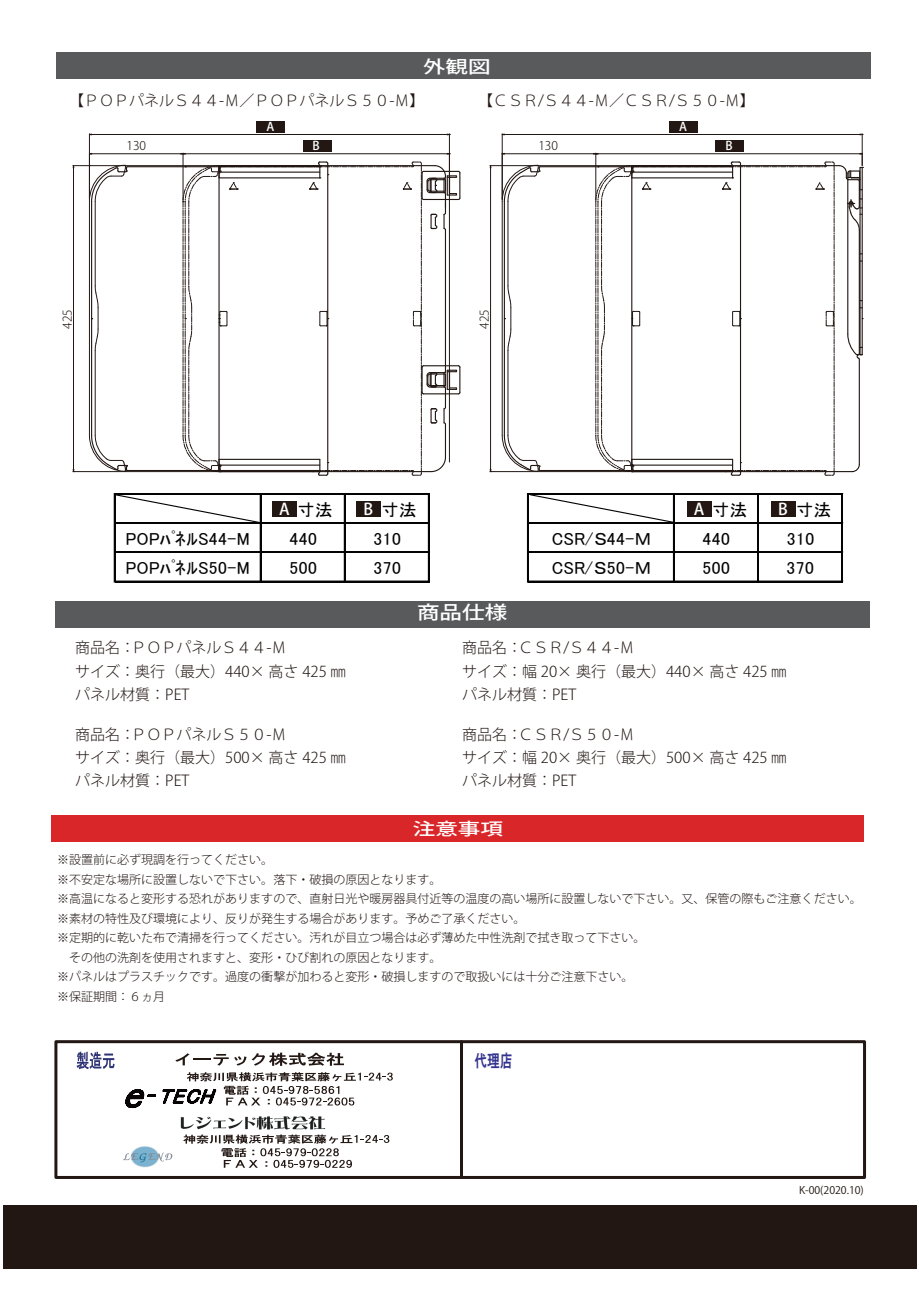
<style>
.page{position:relative;width:919px;height:1289px;background:#fff}
.page>*{position:absolute;margin:0;border:0;box-sizing:border-box;transform-origin:0 0}
.t1{font:500 18.3px "Koz Go Pr 6 N";color:#fff;scale:1.23 1}
.t2{font:17.55px "MS P Gothic";letter-spacing:.025em;color:#030303}
.t3{font:17.4px "HGS Gothic E";color:#333390;scale:.73 1}
.t4{font:500 17.25px "Koz Go Pr 6 N";color:#fff;scale:1.3 1}
.t5{font:500 16.95px "Koz Go Pr 6 N";color:#fff;scale:1.33 1}
.t6{font:500 16.05px "Koz Go Pr 6 N";color:#fff}
.t7{font:300 15px/23.2px "Koz Go Pr 6 N";color:#221713}
.t8{font:300 12px/19.5px "Koz Go Pr 6 N";color:#211512}
.t9{font:300 12px "Koz Go Pr 6 N";color:#221713}
.t10{font:500 12px "Koz Go Pr 6 N";color:#fff}
.t11{font:10.5px "Koz Go Pr 6 N";color:#221713}
.s1{font-family:"Koz Go Pr 6 N";font-weight:500;font-size:16.05px;color:#fff}
</style>
<div class="page">
<div style="left:460px;top:1040px;width:406px;height:138px;background:#fff;border:3px solid #221713"></div>
<div style="left:54px;top:1040px;width:409px;height:138px;background:#fff;border:3px solid #221713"></div>
<svg style="left:77px;top:1051px;width:37px;height:18px"></svg>
<img style="left:123px;top:1146px;width:50px;height:22px">
<svg style="left:175px;top:1052px;width:169px;height:13px"></svg>
<img style="left:180px;top:1116px;width:146px;height:14px">
<svg style="left:183px;top:1134px;width:206px;height:33px"></svg>
<svg style="left:125px;top:1072px;width:268px;height:35px"></svg>
<div style="left:56px;top:53px;width:814px;height:26px;background:#595a5b"></div>
<div style="left:55px;top:601px;width:814px;height:27px;background:#595a5b"></div>
<div style="left:3px;top:1205px;width:913px;height:63px;background:#221713"></div>
<div style="left:52px;top:815px;width:812px;height:26px;background:#d92628"></div>
<hr style="left:115px;top:493px;width:314px;height:2px;background:#030303">
<hr style="left:115px;top:522px;width:314px;height:2px;background:#030303">
<hr style="left:115px;top:551px;width:314px;height:1px;background:#030303">
<hr style="left:115px;top:552px;width:314px;height:1px;background:#030303">
<hr style="left:115px;top:581px;width:314px;height:1px;background:#030303">
<hr style="left:114px;top:493px;width:1px;height:89px;background:#030303">
<hr style="left:260px;top:495px;width:1px;height:87px;background:#030303">
<hr style="left:344px;top:495px;width:1px;height:87px;background:#030303">
<hr style="left:428px;top:495px;width:1px;height:87px;background:#030303">
<hr style="left:527px;top:493px;width:1px;height:89px;background:#030303">
<hr style="left:673px;top:495px;width:1px;height:87px;background:#030303">
<hr style="left:757px;top:495px;width:1px;height:87px;background:#030303">
<hr style="left:841px;top:495px;width:1px;height:87px;background:#030303">
<hr style="left:528px;top:493px;width:314px;height:2px;background:#030303">
<hr style="left:528px;top:522px;width:314px;height:2px;background:#030303">
<hr style="left:528px;top:551px;width:314px;height:1px;background:#030303">
<hr style="left:528px;top:552px;width:314px;height:1px;background:#030303">
<hr style="left:528px;top:581px;width:314px;height:1px;background:#030303">
<svg style="left:115px;top:495px;width:147px;height:27px"></svg>
<svg style="left:530px;top:495px;width:145px;height:27px"></svg>
<hr style="left:91px;top:202px;width:1px;height:233px;background:#221713">
<hr style="left:127px;top:166px;width:192px;height:1px;background:#221713">
<hr style="left:127px;top:470px;width:192px;height:1px;background:#221713">
<hr style="left:95px;top:350px;width:1px;height:85px;background:#221713">
<hr style="left:89px;top:201px;width:1px;height:234px;background:#221713">
<hr style="left:95px;top:201px;width:1px;height:85px;background:#221713">
<svg style="left:89px;top:434px;width:39px;height:37px"></svg>
<svg style="left:92px;top:285px;width:7px;height:66px"></svg>
<svg style="left:89px;top:166px;width:39px;height:37px"></svg>
<hr style="left:504px;top:202px;width:1px;height:233px;background:#221713">
<hr style="left:540px;top:166px;width:192px;height:1px;background:#221713">
<hr style="left:540px;top:470px;width:192px;height:1px;background:#221713">
<hr style="left:507px;top:350px;width:1px;height:85px;background:#221713">
<hr style="left:502px;top:201px;width:1px;height:234px;background:#221713">
<hr style="left:507px;top:201px;width:1px;height:85px;background:#221713">
<svg style="left:502px;top:434px;width:39px;height:37px"></svg>
<svg style="left:504px;top:285px;width:7px;height:66px"></svg>
<svg style="left:502px;top:166px;width:39px;height:37px"></svg>
<hr style="left:502px;top:134px;width:1px;height:65px;background:#221713">
<hr style="left:861px;top:134px;width:1px;height:32px;background:#221713">
<hr style="left:504px;top:134px;width:355px;height:1px;background:#221713">
<hr style="left:73px;top:165px;width:146px;height:1px;background:#221713">
<hr style="left:73px;top:471px;width:146px;height:1px;background:#221713">
<hr style="left:73px;top:168px;width:1px;height:301px;background:#221713">
<hr style="left:490px;top:165px;width:140px;height:1px;background:#221713">
<hr style="left:490px;top:471px;width:140px;height:1px;background:#221713">
<hr style="left:490px;top:168px;width:1px;height:301px;background:#221713">
<hr style="left:89px;top:134px;width:1px;height:65px;background:#221713">
<hr style="left:449px;top:134px;width:1px;height:41px;background:#221713">
<hr style="left:92px;top:134px;width:355px;height:1px;background:#221713">
<hr style="left:183px;top:153px;width:1px;height:47px;background:#221713">
<hr style="left:185px;top:153px;width:262px;height:1px;background:#221713">
<hr style="left:92px;top:153px;width:89px;height:1px;background:#221713">
<hr style="left:504px;top:153px;width:89px;height:1px;background:#221713">
<svg style="left:183px;top:161px;width:278px;height:315px"></svg>
<svg style="left:593px;top:153px;width:270px;height:323px"></svg>
<div style="left:256px;top:121px;width:28px;height:12px;background:#221713"></div>
<div style="left:303px;top:140px;width:28px;height:11px;background:#221713"></div>
<div style="left:669px;top:121px;width:28px;height:12px;background:#221713"></div>
<div style="left:715px;top:140px;width:28px;height:11px;background:#221713"></div>
<div style="left:272px;top:501px;width:24px;height:16px;background:#221713"></div>
<div style="left:356px;top:501px;width:25px;height:16px;background:#221713"></div>
<div style="left:686px;top:501px;width:25px;height:16px;background:#221713"></div>
<div style="left:771px;top:501px;width:24px;height:16px;background:#221713"></div>
<h3 class="t4" style="left:423px;top:57px;width:53px">外観図</h3>
<p class="t7" style="left:69px;top:89px;width:357px">【ＰＯＰパネルＳ４４-Ｍ／ＰＯＰパネルＳ５０-Ｍ】</p>
<p class="t7" style="left:478px;top:89px;width:278px">【ＣＳＲ/Ｓ４４-Ｍ／ＣＳＲ/Ｓ５０-Ｍ】</p>
<p class="t10" style="left:266px;top:120px;width:9px">A</p>
<p class="t10" style="left:679px;top:120px;width:9px">A</p>
<p class="t9" style="left:126px;top:139px;width:21px">130</p>
<p class="t10" style="left:312px;top:139px;width:9px">B</p>
<p class="t9" style="left:538px;top:139px;width:21px">130</p>
<p class="t10" style="left:725px;top:139px;width:9px">B</p>
<p class="t9" style="left:61px;top:329px;width:21px;rotate:-90deg">425</p>
<p class="t9" style="left:477px;top:329px;width:21px;rotate:-90deg">425</p>
<h2 class="t2" style="left:279px;top:500px;width:55px"><span class="s1">A</span> 寸法</h2>
<h2 class="t2" style="left:381px;top:500px;width:37px">寸法</h2>
<h2 class="t2" style="left:693px;top:500px;width:55px"><span class="s1">A</span> 寸法</h2>
<h2 class="t2" style="left:796px;top:500px;width:37px">寸法</h2>
<h3 class="t6" style="left:363px;top:500px;width:11px">B</h3>
<h3 class="t6" style="left:778px;top:500px;width:11px">B</h3>
<h2 class="t2" style="left:126px;top:530px;width:125px">POPﾊﾟﾈﾙS44-M</h2>
<h2 class="t2" style="left:289px;top:530px;width:29px">440</h2>
<h2 class="t2" style="left:373px;top:530px;width:29px">310</h2>
<h2 class="t2" style="left:552px;top:530px;width:101px">CSR/Ｓ44-Ｍ</h2>
<h2 class="t2" style="left:702px;top:530px;width:29px">440</h2>
<h2 class="t2" style="left:786px;top:530px;width:29px">310</h2>
<h2 class="t2" style="left:126px;top:559px;width:125px">POPﾊﾟﾈﾙS50-M</h2>
<h2 class="t2" style="left:289px;top:559px;width:29px">500</h2>
<h2 class="t2" style="left:373px;top:559px;width:29px">370</h2>
<h2 class="t2" style="left:552px;top:559px;width:101px">CSR/Ｓ50-Ｍ</h2>
<h2 class="t2" style="left:702px;top:559px;width:29px">500</h2>
<h2 class="t2" style="left:786px;top:559px;width:29px">370</h2>
<h1 class="t1" style="left:417px;top:602px;width:75px">商品仕様</h1>
<p class="t7" style="left:75px;top:636px;width:272px">商品名：ＰＯＰパネルＳ４４-Ｍ<br>サイズ：奥行（最大）440× 高さ 425 ㎜パネル材質：PET</p>
<p class="t7" style="left:462px;top:636px;width:326px">商品名：ＣＳＲ/Ｓ４４-Ｍ<br>サイズ：幅 20× 奥行（最大）440× 高さ 425 ㎜パネル材質：PET</p>
<p class="t7" style="left:75px;top:723px;width:272px">商品名：ＰＯＰパネルＳ５０-Ｍ<br>サイズ：奥行（最大）500× 高さ 425 ㎜パネル材質：PET</p>
<p class="t7" style="left:462px;top:723px;width:326px">商品名：ＣＳＲ/Ｓ５０-Ｍ<br>サイズ：幅 20× 奥行（最大）500× 高さ 425 ㎜パネル材質：PET</p>
<h3 class="t5" style="left:413px;top:819px;width:69px">注意事項</h3>
<p class="t8" style="left:57px;top:850px;width:806px">※設置前に必ず現調を行ってください。<br>※不安定な場所に設置しないで下さい。落下・破損の原因となります。<br>※高温になると変形する恐れがありますので、直射日光や暖房器具付近等の温度の高い場所に設置しないで下さい。又、保管の際もご注意ください。※素材の特性及び環境により、反りが発生する場合があります。予めご了承ください。<br>※定期的に乾いた布で清掃を行ってください。汚れが目立つ場合は必ず薄めた中性洗剤で拭き取って下さい。<br>　その他の洗剤を使用されますと、変形・ひび割れの原因となります。<br>※パネルはプラスチックです。過度の衝撃が加わると変形・破損しますので取扱いには十分ご注意下さい。<br>※保証期間：６ヵ月</p>
<h3 class="t3" style="left:474px;top:1051px;width:53px">代理店</h3>
<p class="t11" style="left:799px;top:1184px;width:66px">K-00(2020.10)</p>
</div>
